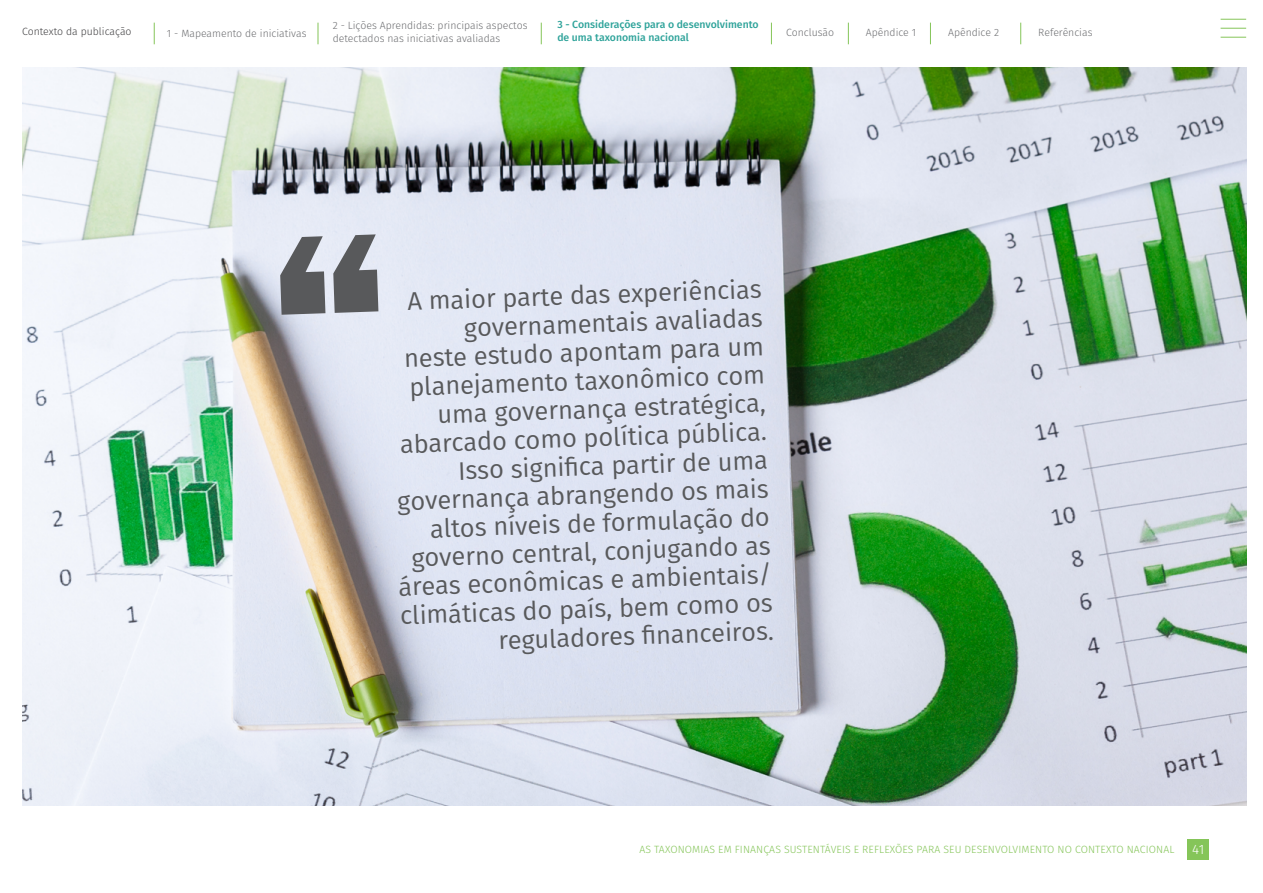
<style>
.page{position:relative;width:1263px;height:893px;background:#fff}
.page>*{position:absolute;margin:0;border:0;box-sizing:border-box;transform-origin:0 0}
.t1{font:25.5px/28.5px "Fira Sans";color:#58595b;text-align:right}
.t2{font:300 13.5px "Fira Sans";color:#fff}
.t3{font:300 10.5px/12.6px "Fira Sans";color:#6d6e71}
.t4{font:300 10.5px "Fira Sans";letter-spacing:.01em;color:#85c559}
.t5{font:500 10.5px/12.6px "Fira Sans";color:#2ea39a}
.t6{font:300 10.5px "Fira Sans";color:#414042}
</style>
<div class="page">
<svg style="left:154px;top:23px;width:1px;height:21px"></svg>
<svg style="left:318px;top:23px;width:1px;height:21px"></svg>
<svg style="left:541px;top:23px;width:1px;height:21px"></svg>
<svg style="left:771px;top:23px;width:1px;height:21px"></svg>
<svg style="left:1220px;top:19px;width:26px;height:1px"></svg>
<svg style="left:1220px;top:28px;width:26px;height:1px"></svg>
<svg style="left:1220px;top:37px;width:26px;height:1px"></svg>
<svg style="left:848px;top:23px;width:1px;height:21px"></svg>
<svg style="left:930px;top:23px;width:1px;height:21px"></svg>
<svg style="left:1020px;top:23px;width:1px;height:21px"></svg>
<div style="left:1188px;top:839px;width:21px;height:20px;background:#85c559"></div>
<img style="left:22px;top:67px;width:1224px;height:739px">
<div style="left:279px;top:234px;width:99px;height:81px;background:#e6eaf6"></div>
<p class="t5" style="left:557px;top:18px;width:203px">3 - Considerações para o desenvolvimento de uma taxonomia nacional</p>
<p class="t6" style="left:22px;top:24px;width:111px">Contexto da publicação</p>
<p class="t3" style="left:167px;top:27px;width:141px">1 - Mapeamento de iniciativas</p>
<p class="t3" style="left:333px;top:19px;width:196px">2 - Lições Aprendidas: principais aspectos detectados nas iniciativas avaliadas</p>
<p class="t3" style="left:786px;top:26px;width:50px">Conclusão</p>
<p class="t3" style="left:1038px;top:26px;width:56px">Referências</p>
<p class="t3" style="left:866px;top:26px;width:52px">Apêndice 1</p>
<p class="t3" style="left:948px;top:26px;width:52px">Apêndice 2</p>
<p class="t1" style="left:388px;top:287px;width:375px;rotate:-2deg">A maior parte das experiências governamentais avaliadas<br>neste estudo apontam para um planejamento taxonômico com uma governança estratégica, abarcado como política pública.<br>Isso signifi ca partir de uma governança abrangendo os mais altos níveis de formulação do governo central, conjugando as áreas econômicas e ambientais/ climáticas do país, bem como os reguladores fi nanceiros.</p>
<p class="t4" style="left:639px;top:841px;width:536px">AS TAXONOMIAS EM FINANÇAS SUSTENTÁVEIS E REFLEXÕES PARA SEU DESENVOLVIMENTO NO CONTEXTO NACIONAL</p>
<p class="t2" style="left:1192px;top:839px;width:14px">41</p>
</div>
